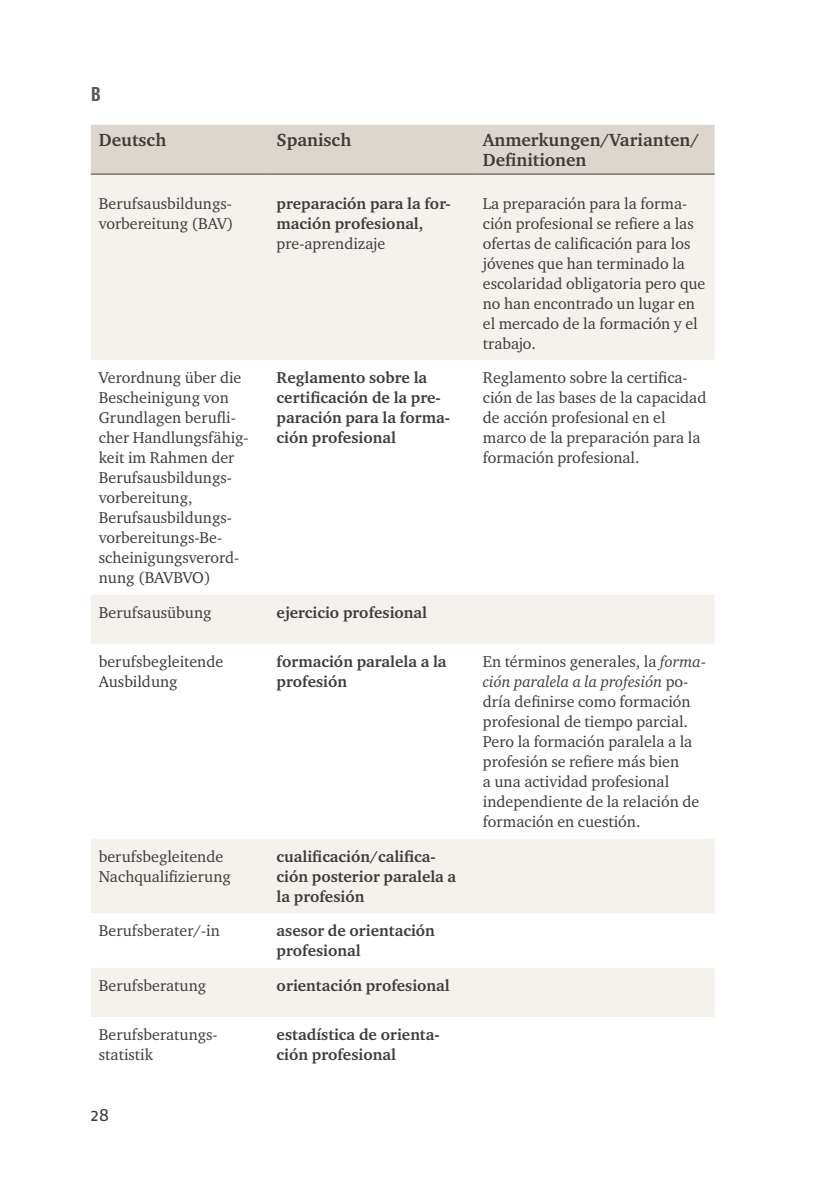
<style>
.page{position:relative;width:840px;height:1191px;background:#fff}
.page>*{position:absolute;margin:0;border:0;box-sizing:border-box;transform-origin:0 0}
.t1{font:700 condensed 20px "Fago Pro";color:#575756}
.t2{font:700 18px/20px "Charter ITC Pro";color:#3c3c3b}
.t3{font:18px "Fago Pro";color:#3c3c3b}
.id7611{font:16px/20px "Charter ITC Pro";color:#3c3c3b}
.id244{font:16px/20px "Charter ITC Pro";color:#3c3c3b}
.id7615{font:700 16px/20px "Charter ITC Pro";color:#3c3c3b}
.s1{font-style:italic}
</style>
<div class="page">
<div style="left:91px;top:125px;width:623px;height:49px;background:#ddd6ce"></div>
<div style="left:91px;top:175px;width:623px;height:185px;background:#f5f2ee"></div>
<svg style="left:91px;top:595px;width:177px;height:422px"></svg>
<svg style="left:268px;top:595px;width:446px;height:422px"></svg>
<hr style="left:91px;top:174px;width:177px;height:1px;background:#3c3c3b">
<hr style="left:268px;top:174px;width:206px;height:1px;background:#3c3c3b">
<hr style="left:474px;top:174px;width:240px;height:1px;background:#3c3c3b">
<p class="t1" style="left:91px;top:82px;width:11px">B</p>
<p class="t2" style="left:99px;top:130px;width:69px">Deutsch</p>
<p class="t2" style="left:276px;top:130px;width:76px">Spanisch</p>
<p class="t2" style="left:482px;top:130px;width:218px">Anmerkungen/Varianten/<br>Definitionen</p>
<p class="id244" style="left:99px;top:193px;width:136px">Berufsausbildungs&shy;vorbereitung (BAV)</p>
<p class="id7615" style="left:276px;top:193px;width:175px">preparación para la for&shy;mación profesional,</p>
<p class="id7611" style="left:276px;top:233px;width:110px">pre-aprendizaje</p>
<p class="id7611" style="left:482px;top:193px;width:224px">La preparación para la forma&shy;ción profesional se refiere a las ofertas de calificación para los jóvenes que han terminado la escolaridad obligatoria pero que no han encontrado un lugar en el mercado de la formación y el trabajo.</p>
<p class="id244" style="left:99px;top:367px;width:151px">Verordnung über die<br>Bescheinigung von<br>Grundlagen berufli&shy;cher Handlungsfähig&shy;keit im Rahmen der<br>Berufsausbildungs&shy;vorbereitung,</p>
<p class="id244" style="left:99px;top:507px;width:142px">Berufsausbildungs&shy;vorbereitungs-Be&shy;scheinigungsverord&shy;nung (BAVBVO)</p>
<p class="id7615" style="left:276px;top:368px;width:175px">Reglamento sobre la certificación de la pre&shy;paración para la forma&shy;ción profesional</p>
<p class="id7611" style="left:482px;top:367px;width:225px">Reglamento sobre la certifica&shy;ción de las bases de la capacidad de acción profesional en el marco de la preparación para la formación profesional.</p>
<p class="id244" style="left:99px;top:602px;width:114px">Berufsausübung</p>
<p class="id7615" style="left:276px;top:602px;width:152px">ejercicio profesional</p>
<p class="id244" style="left:99px;top:651px;width:126px">berufsbegleitende<br>Ausbildung</p>
<p class="id7615" style="left:276px;top:652px;width:171px">formación paralela a la profesión</p>
<p class="id7611" style="left:482px;top:651px;width:225px">En términos generales, la <span class="s1">forma&shy;ción paralela a la profesión</span> po&shy;dría definirse como formación profesional de tiempo parcial.<br>Pero la formación paralela a la profesión se refiere más bien<br>a una actividad profesional independiente de la relación de formación en cuestión.</p>
<p class="id244" style="left:99px;top:846px;width:133px">berufsbegleitende<br>Nachqualifizierung</p>
<p class="id7615" style="left:276px;top:846px;width:181px">cualificación/califica&shy;ción posterior paralela a la profesión</p>
<p class="id244" style="left:99px;top:920px;width:122px">Berufsberater/-in</p>
<p class="id7615" style="left:276px;top:920px;width:160px">asesor de orientación profesional</p>
<p class="id244" style="left:99px;top:975px;width:109px">Berufsberatung</p>
<p class="id7615" style="left:276px;top:975px;width:174px">orientación profesional</p>
<p class="id244" style="left:99px;top:1024px;width:120px">Berufsberatungs&shy;statistik</p>
<p class="id7615" style="left:276px;top:1024px;width:164px">estadística de orienta&shy;ción profesional</p>
<p class="t3" style="left:91px;top:1103px;width:20px">28</p>
</div>
